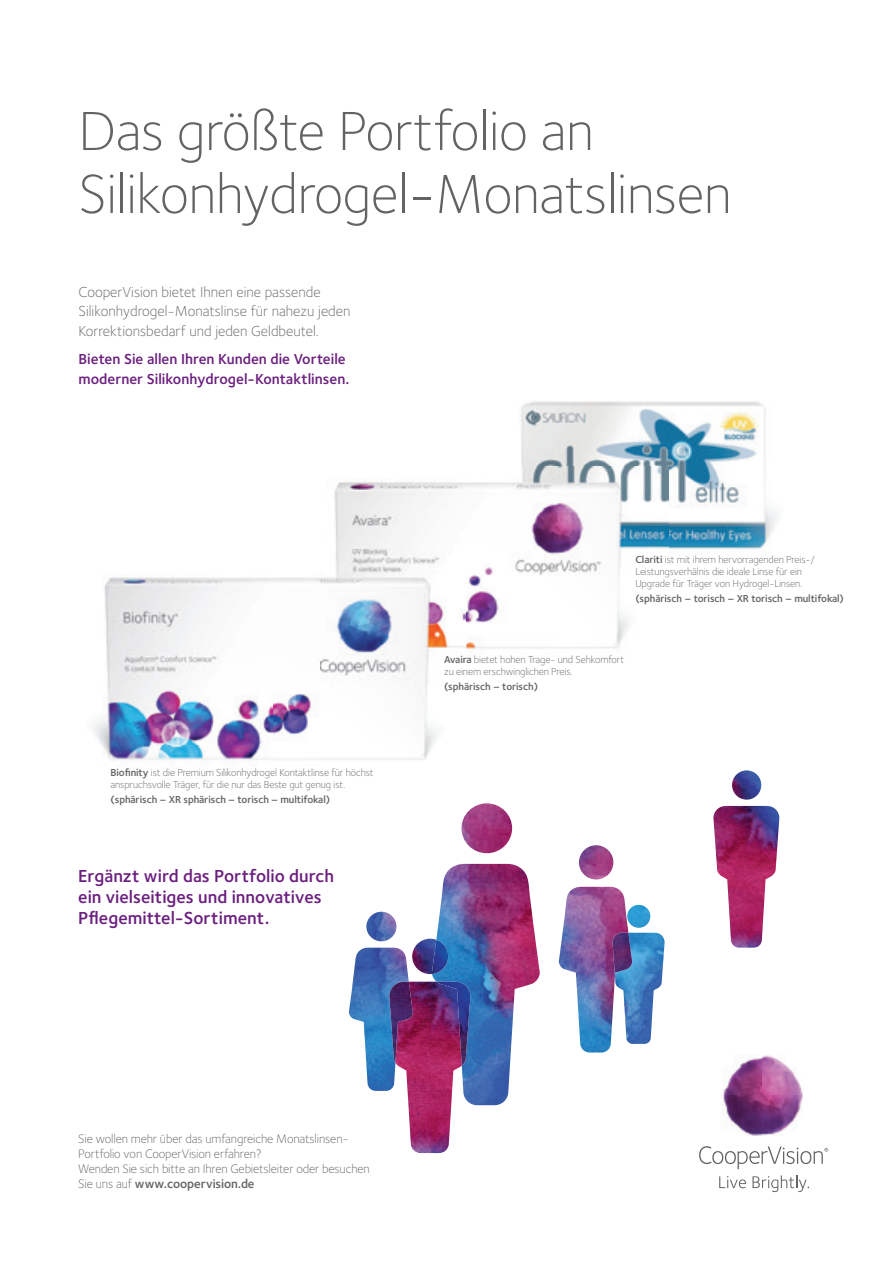
<style>
.page{position:relative;width:893px;height:1263px;background:#fff}
.page>*{position:absolute;margin:0;border:0;box-sizing:border-box;transform-origin:0 0}
.t1{font:300 57px/63px "Foundry Sterling";letter-spacing:-.01em;color:#636366}
.t2{font:600 18px/21px "Foundry Sterling";color:#6b1f7e}
.t3{font:300 15px/19.5px "Foundry Sterling";color:#636366}
.t4{font:600 15px/19.5px "Foundry Sterling";color:#6b1f7e}
.t5{font:300 12.75px/15px "Foundry Sterling";letter-spacing:-.01em;color:#636366}
.t6{font:300 10.5px/12px "Foundry Sterling";letter-spacing:-.01em;color:#636366}
.t7{font:600 10.5px "Foundry Sterling";letter-spacing:-.01em;color:#636366}
.s1{font-weight:600}
</style>
<div class="page">
<img style="left:520px;top:401px;width:258px;height:148px">
<img style="left:334px;top:482px;width:174px;height:67px">
<img style="left:466px;top:567px;width:164px;height:83px">
<img style="left:508px;top:467px;width:160px;height:102px">
<img style="left:94px;top:577px;width:226px;height:192px">
<img style="left:320px;top:661px;width:118px;height:99px">
<img style="left:303px;top:549px;width:163px;height:112px">
<img style="left:559px;top:845px;width:66px;height:207px">
<img style="left:615px;top:905px;width:50px;height:139px">
<img style="left:612px;top:933px;width:20px;height:43px">
<img style="left:349px;top:912px;width:60px;height:179px">
<img style="left:432px;top:803px;width:108px;height:302px">
<img style="left:412px;top:939px;width:24px;height:35px">
<img style="left:432px;top:955px;width:16px;height:19px">
<img style="left:395px;top:982px;width:67px;height:171px">
<img style="left:389px;top:982px;width:24px;height:81px">
<img style="left:436px;top:982px;width:34px;height:84px">
<img style="left:713px;top:770px;width:66px;height:178px">
<img style="left:723px;top:1055px;width:80px;height:81px">
<svg style="left:719px;top:1176px;width:27px;height:12px"></svg>
<svg style="left:752px;top:1175px;width:57px;height:17px"></svg>
<svg style="left:699px;top:1146px;width:129px;height:23px"></svg>
<h1 class="t1" style="left:78px;top:99px;width:655px">Das größte Portfolio an<br>Silikonhydrogel-Monatslinsen</h1>
<h3 class="t3" style="left:79px;top:282px;width:273px">CooperVision bietet Ihnen eine passende<br>Silikonhydrogel-Monatslinse für nahezu jeden<br>Korrektionsbedarf und jeden Geldbeutel.</h3>
<h3 class="t4" style="left:79px;top:350px;width:272px">Bieten Sie allen Ihren Kunden die Vorteile moderner Silikonhydrogel-Kontaktlinsen.</h3>
<p class="t6" style="left:111px;top:766px;width:264px"><span class="s1">Biofinity</span> ist die Premium Silikonhydrogel Kontaktlinse für höchst anspruchsvolle Träger, für die nur das Beste gut genug ist.</p>
<p class="t7" style="left:111px;top:793px;width:221px">(sphärisch – XR sphärisch – torisch – multifokal)</p>
<h2 class="t2" style="left:78px;top:866px;width:257px">Ergänzt wird das Portfolio durch ein vielseitiges und innovatives<br>Pflegemittel-Sortiment.</h2>
<p class="t6" style="left:635px;top:553px;width:181px"><span class="s1">Clariti</span> ist mit ihrem hervorragenden Preis-/<br>Leistungsverhälnis die ideale Linse für ein<br>Upgrade für Träger von Hydrogel-Linsen.</p>
<p class="t7" style="left:635px;top:592px;width:210px">(sphärisch – torisch – XR torisch – multifokal)</p>
<p class="t6" style="left:444px;top:653px;width:181px"><span class="s1">Avaira</span> bietet hohen Trage- und Sehkomfort zu einem erschwinglichen Preis.</p>
<p class="t7" style="left:444px;top:680px;width:96px">(sphärisch – torisch)</p>
<p class="t5" style="left:78px;top:1131px;width:293px">Sie wollen mehr über das umfangreiche Monatslinsen-Portfolio von CooperVision erfahren?<br>Wenden Sie sich bitte an Ihren Gebietsleiter oder besuchen Sie uns auf <span class="s1">www.coopervision.de</span></p>
</div>
